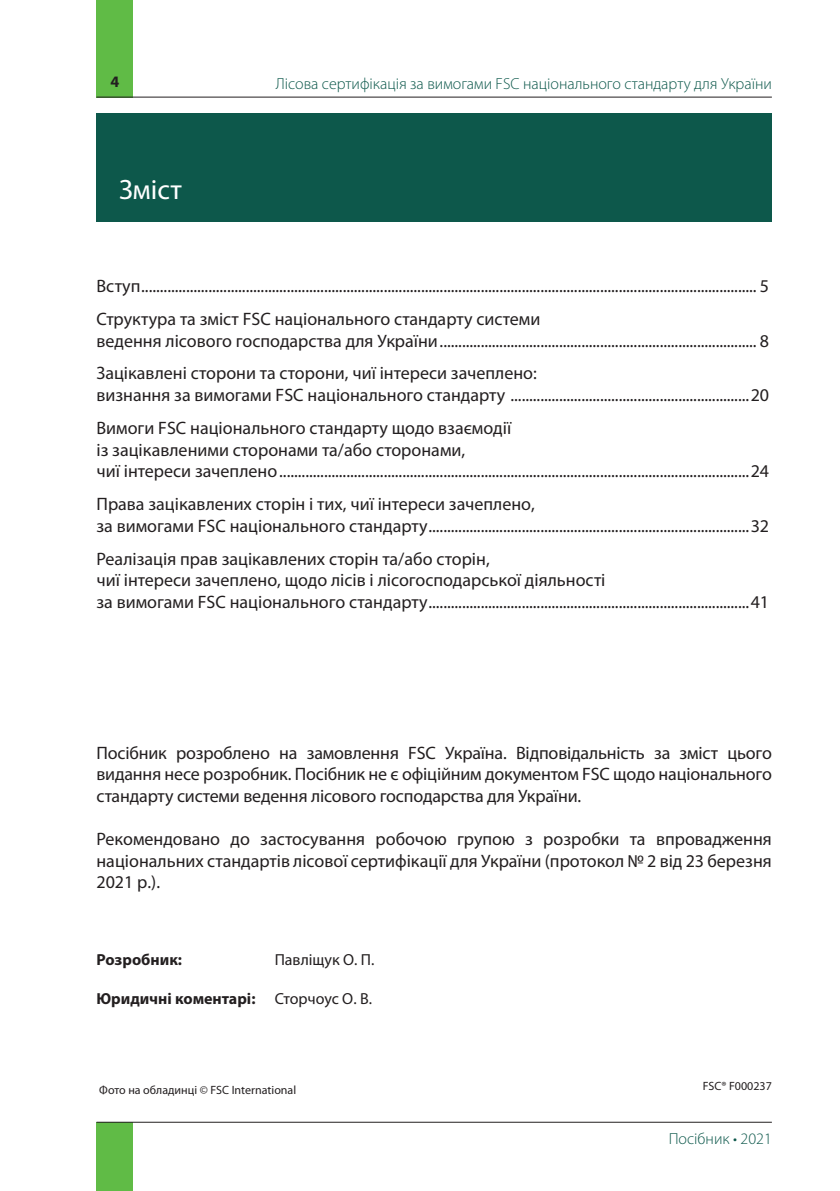
<style>
.page{position:relative;width:840px;height:1191px;background:#fff}
.page>*{position:absolute;margin:0;border:0;box-sizing:border-box;transform-origin:0 0}
.t1{font:28px "Myriad Pro";color:#fff}
.t2{font:18px/21.6px "Myriad Pro";color:#231f20}
.t3{font:300 16px "Myriad Pro";color:#0d584b}
.t4{font:700 16px "Myriad Pro";color:#231f20}
.t5{font:16px "Myriad Pro";color:#231f20}
.t6{font:12px "Myriad Pro";color:#231f20}
.s1{font-weight:400}
</style>
<div class="page">
<div style="left:96px;top:113px;width:675px;height:109px;background:#0d584b"></div>
<div style="left:96px;top:0;width:37px;height:97px;background:#60bb46"></div>
<div style="left:96px;top:1122px;width:37px;height:69px;background:#60bb46"></div>
<hr style="left:96px;top:97px;width:675px;height:1px;background:#231f20">
<hr style="left:96px;top:1121px;width:675px;height:1px;background:#231f20">
<p class="t4" style="left:110px;top:71px;width:10px">4</p>
<p class="t3" style="left:275px;top:75px;width:497px">Лісова сертифікація за вимогами FSC національного стандарту для України</p>
<p class="t1" style="left:119px;top:173px;width:64px">Зміст</p>
<p class="t2" style="left:96px;top:275px;width:674px">Вступ..................................................................................................................................................................... 5</p>
<p class="t2" style="left:96px;top:308px;width:674px">Структура та зміст FSC національного стандарту системи<br>ведення лісового господарства для України..................................................................................... 8</p>
<p class="t2" style="left:96px;top:362px;width:674px">Зацікавлені сторони та сторони, чиї інтереси зачеплено:<br>визнання за вимогами FSC національного стандарту ................................................................20</p>
<p class="t2" style="left:96px;top:417px;width:674px">Вимоги FSC національного стандарту щодо взаємодії<br>із зацікавленими сторонами та/або сторонами,<br>чиї інтереси зачеплено..............................................................................................................................24</p>
<p class="t2" style="left:96px;top:493px;width:674px">Права зацікавлених сторін і тих, чиї інтереси зачеплено,<br>за вимогами FSC національного стандарту......................................................................................32</p>
<p class="t2" style="left:96px;top:547px;width:674px">Реалізація прав зацікавлених сторін та/або сторін,<br>чиї інтереси зачеплено, щодо лісів і лісогосподарської діяльності<br>за вимогами FSC національного стандарту......................................................................................41</p>
<p class="t2" style="left:96px;top:741px;width:676px;text-align:justify">Посібник розроблено на замовлення FSC Україна. Відповідальність за зміст цього видання несе розробник. Посібник не є офіційним документом FSC щодо національного стандарту системи ведення лісового господарства для України.</p>
<p class="t2" style="left:96px;top:828px;width:676px;text-align:justify">Рекомендовано до застосування робочою групою з розробки та впровадження національних стандартів лісової сертифікації для України (протокол № 2 від 23 березня 2021 р.).</p>
<p class="t4" style="left:96px;top:949px;width:87px">Розробник:</p>
<p class="t5" style="left:274px;top:950px;width:101px">Павліщук О. П.</p>
<p class="t4" style="left:96px;top:987px;width:277px">Юридичні коментарі: <span class="s1">Сторчоус О. В.</span></p>
<p class="t6" style="left:99px;top:1082px;width:198px">Фото на обладинці © FSC International</p>
<p class="t6" style="left:702px;top:1078px;width:71px">FSC® F000237</p>
<p class="t3" style="left:668px;top:1129px;width:105px">Посібник • 2021</p>
</div>
